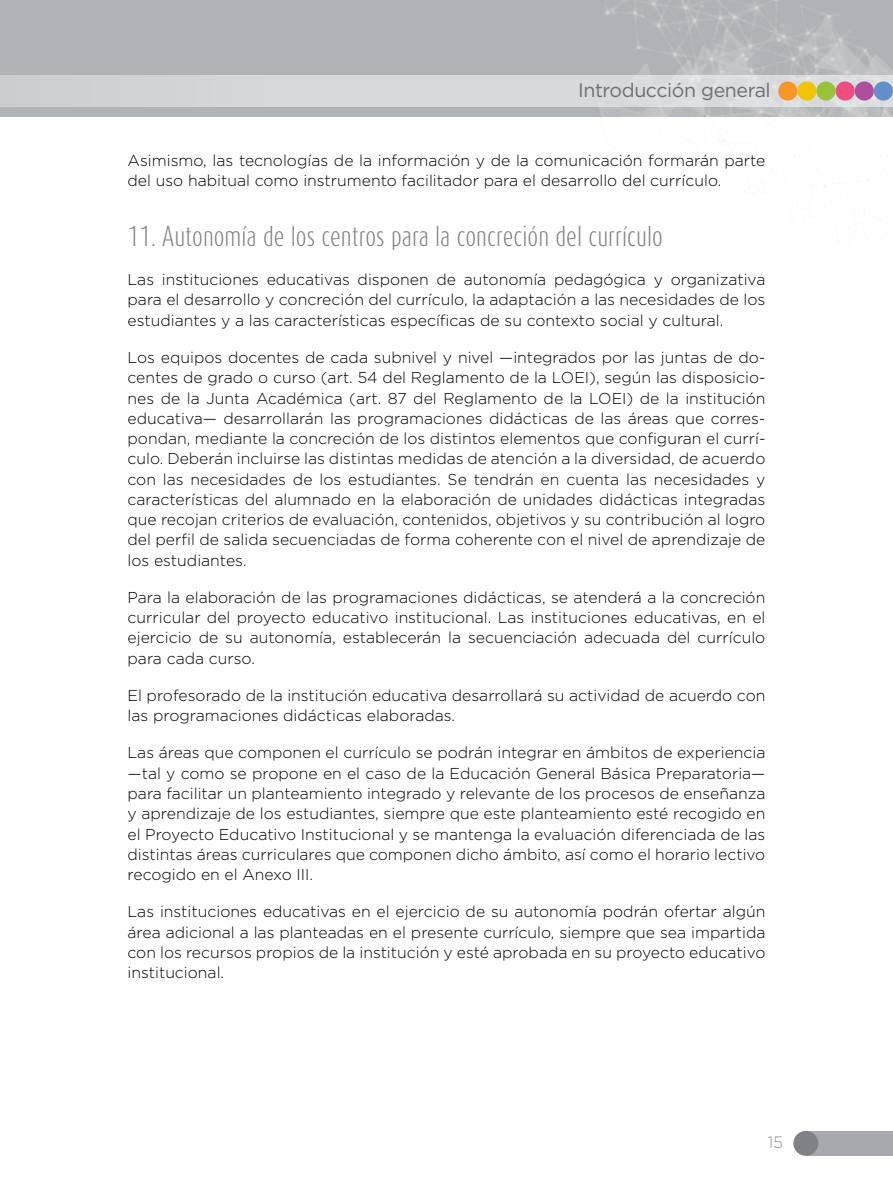
<style>
.page{position:relative;width:893px;height:1191px;background:#fff}
.page>*{position:absolute;margin:0;border:0;box-sizing:border-box;transform-origin:0 0}
.t1{font:300 24px "Dax Compact";color:#808285}
.t2{font:19.5px "Gotham";letter-spacing:-.02em;color:#6d6e71}
.t3{font:300 16.5px "Gotham";color:#939598}
.t4{font:300 15.75px/20.2px "Gotham";color:#000;text-align:justify}
</style>
<div class="page">
<div style="left:0;top:0;width:893px;height:117px;background:#b1b4b6"></div>
<img style="left:600px;top:0;width:293px;height:220px">
<div style="left:0;top:75px;width:893px;height:32px;background:#d7d9da"></div>
<div style="left:874px;top:81px;width:19px;height:20px;background:#628fca;border-radius:50%"></div>
<div style="left:797px;top:81px;width:19px;height:20px;background:#f3c405;border-radius:50%"></div>
<div style="left:836px;top:81px;width:19px;height:20px;background:#ef4d80;border-radius:50%"></div>
<div style="left:855px;top:81px;width:19px;height:20px;background:#ae4f9e;border-radius:50%"></div>
<div style="left:778px;top:81px;width:19px;height:20px;background:#f8962a;border-radius:50%"></div>
<div style="left:816px;top:81px;width:20px;height:20px;background:#98c13c;border-radius:50%"></div>
<div style="left:806px;top:1130px;width:87px;height:25px;background:#a7a9ac"></div>
<div style="left:793px;top:1130px;width:25px;height:25px;background:#808285;border-radius:50%"></div>
<p class="t2" style="left:578px;top:78px;width:194px">Introducción general</p>
<p class="t4" style="left:128px;top:150px;width:639px">Asimismo, las tecnologías de la información y de la comunicación formarán parte del uso habitual como instrumento facilitador para el desarrollo del currículo.</p>
<h1 class="t1" style="left:128px;top:220px;width:537px">11. Autonomía de los centros para la concreción del currículo</h1>
<p class="t4" style="left:128px;top:269px;width:639px">Las instituciones educativas disponen de autonomía pedagógica y organizativa para el desarrollo y concreción del currículo, la adaptación a las necesidades de los estudiantes y a las características específicas de su contexto social y cultural.</p>
<p class="t4" style="left:128px;top:347px;width:639px">Los equipos docentes de cada subnivel y nivel —integrados por las juntas de do&shy;centes de grado o curso (art. 54 del Reglamento de la LOEI), según las disposicio&shy;nes de la Junta Académica (art. 87 del Reglamento de la LOEI) de la institución educativa— desarrollarán las programaciones didácticas de las áreas que corres&shy;pondan, mediante la concreción de los distintos elementos que configuran el currí&shy;culo. Deberán incluirse las distintas medidas de atención a la diversidad, de acuerdo con las necesidades de los estudiantes. Se tendrán en cuenta las necesidades y características del alumnado en la elaboración de unidades didácticas integradas que recojan criterios de evaluación, contenidos, objetivos y su contribución al logro del perfil de salida secuenciadas de forma coherente con el nivel de aprendizaje de los estudiantes.</p>
<p class="t4" style="left:128px;top:587px;width:639px">Para la elaboración de las programaciones didácticas, se atenderá a la concreción curricular del proyecto educativo institucional. Las instituciones educativas, en el ejercicio de su autonomía, establecerán la secuenciación adecuada del currículo para cada curso.</p>
<p class="t4" style="left:128px;top:685px;width:639px">El profesorado de la institución educativa desarrollará su actividad de acuerdo con las programaciones didácticas elaboradas.</p>
<p class="t4" style="left:128px;top:742px;width:639px">Las áreas que componen el currículo se podrán integrar en ámbitos de experiencia —tal y como se propone en el caso de la Educación General Básica Preparatoria— para facilitar un planteamiento integrado y relevante de los procesos de enseñanza y aprendizaje de los estudiantes, siempre que este planteamiento esté recogido en el Proyecto Educativo Institucional y se mantenga la evaluación diferenciada de las distintas áreas curriculares que componen dicho ámbito, así como el horario lectivo recogido en el Anexo III.</p>
<p class="t4" style="left:128px;top:901px;width:639px">Las instituciones educativas en el ejercicio de su autonomía podrán ofertar algún área adicional a las planteadas en el presente currículo, siempre que sea impartida con los recursos propios de la institución y esté aprobada en su proyecto educativo institucional.</p>
<p class="t3" style="left:768px;top:1132px;width:17px">15</p>
</div>
